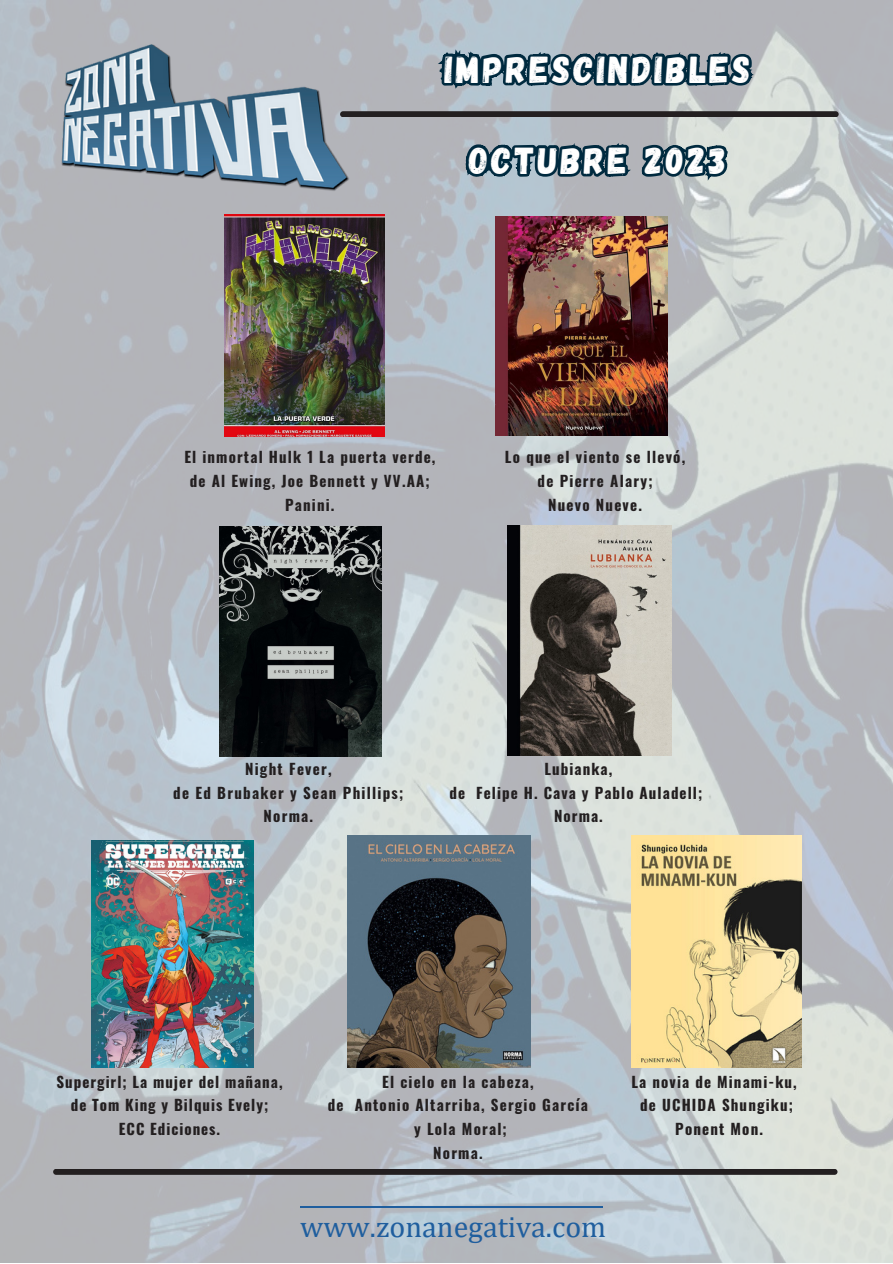
<style>
.page{position:relative;width:893px;height:1264px;background:#fff}
.page>*{position:absolute;margin:0;border:0;box-sizing:border-box;transform-origin:0 0}
.t1{font:37.5px "Gagalin";letter-spacing:.085em;color:#fff}
.t2{font:30px "Cambria";color:#1f5e9e}
.t3{font:700 15px "Oswald";letter-spacing:.075em;color:#231f20}
</style>
<div class="page">
<img style="left:0;top:0;width:892px;height:1262px">
<hr style="left:300px;top:1206px;width:302px;height:2px;background:#1f5e9e">
<div style="left:340px;top:111px;width:498px;height:6px;background:#231f20;border-radius:3px"></div>
<img style="left:39px;top:27px;width:328px;height:174px">
<div style="left:53px;top:1168px;width:784px;height:6px;background:#231f20;border-radius:3px"></div>
<img style="left:224px;top:215px;width:160px;height:221px">
<img style="left:219px;top:526px;width:162px;height:230px">
<img style="left:631px;top:835px;width:170px;height:232px">
<img style="left:92px;top:840px;width:162px;height:227px">
<img style="left:348px;top:835px;width:182px;height:232px">
<img style="left:508px;top:660px;width:163px;height:95px">
<svg style="left:389px;top:0;width:372px;height:660px;background:#adb1b6"></svg>
<img style="left:456px;top:0;width:307px;height:624px">
<p class="t1" style="left:445px;top:45px;width:307px">IMPRESCINDIBLES</p>
<p class="t1" style="left:469px;top:136px;width:259px">OCTUBRE 2023</p>
<p class="t3" style="left:184px;top:445px;width:252px">El inmortal Hulk 1 La puerta verde,</p>
<p class="t3" style="left:190px;top:469px;width:241px">de Al Ewing, Joe Bennett y VV.AA;</p>
<p class="t3" style="left:285px;top:492px;width:51px">Panini.</p>
<p class="t3" style="left:505px;top:445px;width:182px">Lo que el viento se llevó,</p>
<p class="t3" style="left:537px;top:469px;width:116px">de Pierre Alary;</p>
<p class="t3" style="left:548px;top:492px;width:95px">Nuevo Nueve.</p>
<p class="t3" style="left:245px;top:757px;width:88px">Night Fever,</p>
<p class="t3" style="left:173px;top:780px;width:232px">de Ed Brubaker y Sean Phillips;</p>
<p class="t3" style="left:263px;top:804px;width:51px">Norma.</p>
<p class="t3" style="left:544px;top:757px;width:69px">Lubianka,</p>
<p class="t3" style="left:449px;top:780px;width:254px">de Felipe H. Cava y Pablo Auladell;</p>
<p class="t3" style="left:554px;top:804px;width:50px">Norma.</p>
<p class="t3" style="left:57px;top:1069px;width:227px">Supergirl; La mujer del mañana,</p>
<p class="t3" style="left:71px;top:1093px;width:199px">de Tom King y Bilquis Evely;</p>
<p class="t3" style="left:119px;top:1117px;width:103px">ECC Ediciones.</p>
<p class="t3" style="left:382px;top:1069px;width:153px">El cielo en la cabeza,</p>
<p class="t3" style="left:328px;top:1093px;width:262px">de Antonio Altarriba, Sergio García</p>
<p class="t3" style="left:414px;top:1117px;width:94px">y Lola Moral;</p>
<p class="t3" style="left:433px;top:1140px;width:51px">Norma.</p>
<p class="t2" style="left:300px;top:1208px;width:307px">www.zonanegativa.com</p>
<p class="t3" style="left:631px;top:1069px;width:167px">La novia de Minami-ku,</p>
<p class="t3" style="left:640px;top:1093px;width:154px">de UCHIDA Shungiku;</p>
<p class="t3" style="left:675px;top:1117px;width:89px">Ponent Mon.</p>
</div>
